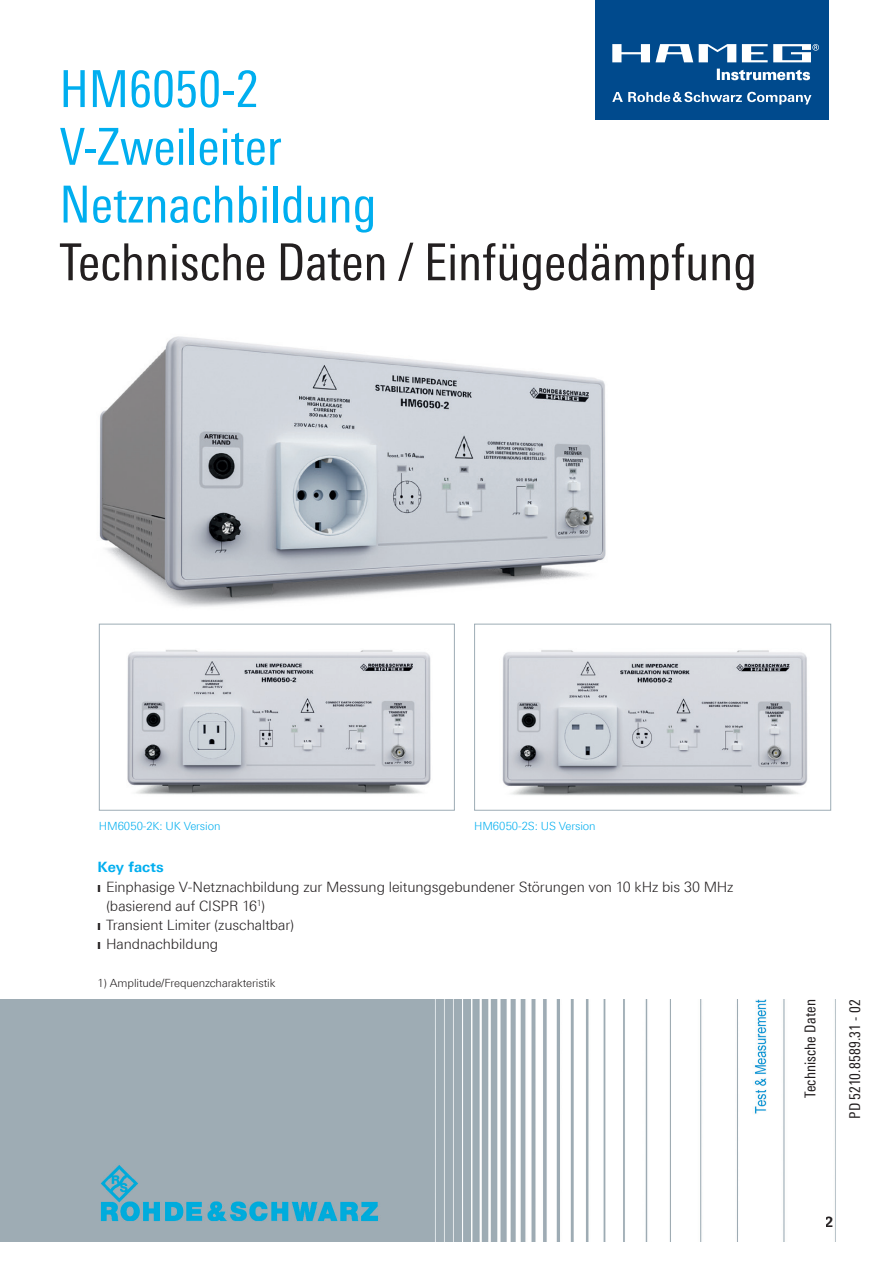
<style>
.page{position:relative;width:893px;height:1263px;background:#fff}
.page>*{position:absolute;margin:0;border:0;box-sizing:border-box;transform-origin:0 0}
.t1{font:51px/57.8px "Linotype Univers 420 Cn";color:#00aeef}
.t2{font:51px "Linotype Univers 420 Cn";color:#231f20}
.t3{font:15px "Linotype Univers 420 Cn";letter-spacing:.01em;color:#231f20}
.t4{font:300 14.25px "Linotype Univers 330";letter-spacing:-.005em;color:#231f20}
.t5{font:700 14.25px "Linotype Univers 630";letter-spacing:.005em;color:#00aeef}
.t6{font:700 14.25px "Linotype Univers 630";color:#231f20}
.t7{font:300 11.25px "Linotype Univers 330";letter-spacing:-.01em;color:#00aeef}
.t8{font:300 11.25px "Linotype Univers 330";letter-spacing:-.01em;color:#231f20}
</style>
<div class="page">
<div style="left:595px;top:0;width:234px;height:120px;background:#004a8d"></div>
<svg style="left:612px;top:44px;width:207px;height:36px"></svg>
<svg style="left:612px;top:92px;width:199px;height:13px"></svg>
<img style="left:0;top:999px;width:836px;height:243px">
<img style="left:99px;top:336px;width:507px;height:271px">
<img style="left:502px;top:650px;width:306px;height:146px">
<div style="left:474px;top:624px;width:357px;height:187px;border:1px solid #9dacb5"></div>
<img style="left:127px;top:650px;width:304px;height:145px">
<div style="left:99px;top:624px;width:356px;height:187px;border:1px solid #9dacb5"></div>
<div style="left:799px;top:999px;width:27px;height:231px;background:#fff"></div>
<h1 class="t1" style="left:60px;top:60px;width:318px">HM6050-2<br>V-Zweileiter<br>Netznachbildung</h1>
<h1 class="t2" style="left:60px;top:232px;width:699px">Technische Daten / Einfügedämpfung</h1>
<p class="t7" style="left:99px;top:819px;width:123px">HM6050-2K: UK Version</p>
<p class="t7" style="left:474px;top:819px;width:123px">HM6050-2S: US Version</p>
<p class="t5" style="left:98px;top:859px;width:68px">Key facts</p>
<p class="t4" style="left:98px;top:878px;width:638px">❙ Einphasige V-Netznachbildung zur Messung leitungsgebundener Störungen von 10 kHz bis 30 MHz</p>
<p class="t4" style="left:106px;top:897px;width:161px">(basierend auf CISPR 16<sup>1</sup>)</p>
<p class="t4" style="left:98px;top:916px;width:198px">❙ Transient Limiter (zuschaltbar)</p>
<p class="t4" style="left:98px;top:935px;width:122px">❙ Handnachbildung</p>
<p class="t8" style="left:98px;top:976px;width:179px">1) Amplitude/Frequenzcharakteristik</p>
<p class="t3" style="left:801px;top:1098px;width:100px;rotate:-90deg">Technische Daten</p>
<p class="t3" style="left:846px;top:1119px;width:121px;rotate:-90deg">PD 5210.8589.31 - 02</p>
<p class="t6" style="left:824px;top:1213px;width:10px">2</p>
</div>
